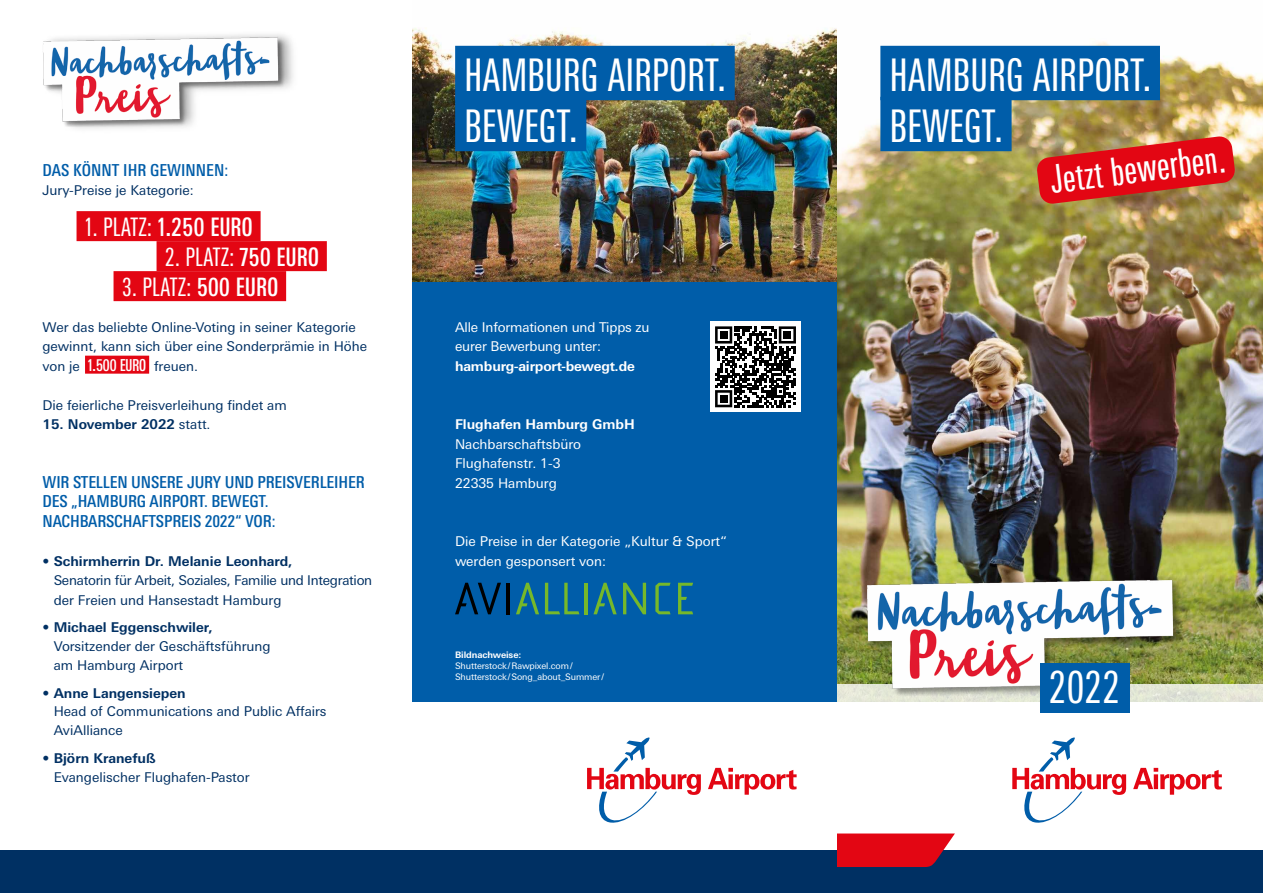
<style>
.page{position:relative;width:1263px;height:893px;background:#fff}
.page>*{position:absolute;margin:0;border:0;box-sizing:border-box;transform-origin:0 0}
.t1{font:45px/51px "LT Univers Comp";letter-spacing:.02em;color:#fff}
.t2{font:39px "LT Univers Comp";color:#fff}
.t3{font:25.5px "LT Univers Comp";letter-spacing:.02em;color:#fff}
.t4{font:500 25.5px "LT Univers Comp";letter-spacing:.02em;color:#fff}
.t5{font:500 condensed 16.5px/19.5px "LT Univers";letter-spacing:-.01em;color:#005da9}
.t6{font:13.5px/18.8px "LT Univers Basic";color:#003063}
.t7{font:13.5px/19.5px "LT Univers Basic";color:#fff}
.t8{font:13.5px/19.5px "LT Univers Basic";letter-spacing:-.02em;color:#003063}
.t9{font:700 13.5px "LT Univers Basic";letter-spacing:-.01em;color:#fff}
.t10{font:700 13.5px "LT Univers Basic";color:#003063}
.t11{font:9px/11.2px "LT Univers Basic";letter-spacing:-.01em;color:#fff}
.t12{font:700 9px "LT Univers Basic";letter-spacing:-.01em;color:#fff}
.s1{font-weight:400}
.s2{font-weight:500}
.s3{font-family:"LT Univers Comp";font-weight:500;font-size:16.5px;color:#fff}
.s4{font-weight:700}
</style>
<div class="page">
<div style="left:0;top:850px;width:1263px;height:43px;background:#003063"></div>
<svg style="left:838px;top:833px;width:117px;height:34px;background:#d21222"></svg>
<svg style="left:1012px;top:737px;width:114px;height:86px"></svg>
<svg style="left:1133px;top:768px;width:89px;height:27px"></svg>
<svg style="left:587px;top:737px;width:114px;height:86px"></svg>
<svg style="left:708px;top:768px;width:89px;height:27px"></svg>
<div style="left:412px;top:265px;width:426px;height:437px;background:#005da9"></div>
<div style="left:85px;top:356px;width:64px;height:18px;background:#e30613"></div>
<img style="left:412px;top:28px;width:426px;height:254px">
<div style="left:710px;top:321px;width:91px;height:91px;background:#fff"></div>
<svg style="left:715px;top:326px;width:81px;height:81px"></svg>
<div style="left:720px;top:331px;width:7px;height:8px;background:#000"></div>
<div style="left:784px;top:331px;width:7px;height:8px;background:#000"></div>
<div style="left:720px;top:395px;width:7px;height:7px;background:#000"></div>
<div style="left:455px;top:46px;width:280px;height:54px;background:#005da9"></div>
<div style="left:455px;top:97px;width:131px;height:54px;background:#005da9"></div>
<div style="left:77px;top:211px;width:184px;height:30px;background:#e30613"></div>
<div style="left:157px;top:241px;width:170px;height:30px;background:#e30613"></div>
<div style="left:114px;top:271px;width:172px;height:30px;background:#e30613"></div>
<img style="left:838px;top:41px;width:425px;height:644px">
<div style="left:880px;top:46px;width:280px;height:54px;background:#005da9"></div>
<div style="left:880px;top:97px;width:131px;height:54px;background:#005da9"></div>
<div style="left:838px;top:685px;width:425px;height:17px;background:#e4e7d7"></div>
<img style="left:865px;top:574px;width:329px;height:121px">
<img style="left:1036px;top:136px;width:199px;height:68px">
<div style="left:1041px;top:663px;width:89px;height:50px;background:#005da9"></div>
<div style="left:43px;top:31px;width:257px;height:105px;background:#000;opacity:.35"></div>
<img style="left:43px;top:33px;width:251px;height:93px">
<svg style="left:678px;top:583px;width:15px;height:31px"></svg>
<hr style="left:507px;top:583px;width:3px;height:31px;background:#000">
<hr style="left:584px;top:583px;width:3px;height:31px;background:#76b82a">
<svg style="left:545px;top:583px;width:34px;height:31px"></svg>
<svg style="left:623px;top:583px;width:23px;height:31px"></svg>
<svg style="left:655px;top:583px;width:15px;height:31px"></svg>
<svg style="left:593px;top:583px;width:24px;height:31px"></svg>
<svg style="left:516px;top:583px;width:23px;height:31px"></svg>
<svg style="left:455px;top:583px;width:46px;height:31px"></svg>
<p class="t5" style="left:43px;top:160px;width:187px">DAS KÖNNT IHR GEWINNEN:</p>
<p class="t6" style="left:43px;top:181px;width:153px">Jury-Preise je Kategorie:</p>
<h3 class="t4" style="left:85px;top:212px;width:169px"><span class="s1">1. PLATZ:</span> 1.250 EURO</h3>
<h3 class="t3" style="left:165px;top:242px;width:155px">2. PLATZ: <span class="s2">750 EURO</span></h3>
<h3 class="t3" style="left:122px;top:272px;width:158px">3. PLATZ: <span class="s2">500 EURO</span></h3>
<p class="t6" style="left:43px;top:317px;width:326px;line-height:19.5px">Wer das beliebte Online-Voting in seiner Kategorie gewinnt, kann sich über eine Sonderprämie in Höhe von je <span class="s3">1.500 EURO</span> freuen.</p>
<p class="t6" style="left:43px;top:395px;width:246px">Die feierliche Preisverleihung findet am</p>
<p class="t10" style="left:43px;top:416px;width:170px">15. November 2022 <span class="s1">statt.</span></p>
<p class="t5" style="left:43px;top:472px;width:324px">WIR STELLEN UNSERE JURY UND PREISVERLEIHER<br>DES „HAMBURG AIRPORT. BEWEGT.<br>NACHBARSCHAFTSPREIS 2022“ VOR:</p>
<p class="t8" style="left:54px;top:551px;width:320px;text-indent:-11px">• <span class="s4">Schirmherrin Dr. Melanie Leonhard,<br></span>Senatorin für Arbeit, Soziales, Familie und Integration der Freien und Hansestadt Hamburg</p>
<p class="t6" style="left:54px;top:618px;width:218px;text-indent:-11px">• <span class="s4">Michael Eggenschwiler,<br></span>Vorsitzender der Geschäftsführung am Hamburg Airport</p>
<p class="t6" style="left:54px;top:683px;width:274px;text-indent:-11px">• <span class="s4">Anne Langensiepen<br></span>Head of Communications and Public Affairs<br>AviAlliance</p>
<p class="t6" style="left:54px;top:749px;width:197px;text-indent:-11px">• <span class="s4">Björn Kranefuß<br></span>Evangelischer Flughafen-Pastor</p>
<h1 class="t1" style="left:465px;top:50px;width:263px">HAMBURG AIRPORT.<br>BEWEGT.</h1>
<p class="t7" style="left:455px;top:317px;width:196px">Alle Informationen und Tipps zu eurer Bewerbung unter:</p>
<p class="t9" style="left:455px;top:358px;width:181px">hamburg-airport-bewegt.de</p>
<p class="t9" style="left:455px;top:416px;width:181px">Flughafen Hamburg GmbH</p>
<p class="t7" style="left:455px;top:434px;width:127px">Nachbarschaftsbüro<br>Flughafenstr. 1-3<br>22335 Hamburg</p>
<p class="t7" style="left:455px;top:531px;width:274px">Die Preise in der Kategorie „Kultur &amp; Sport“ werden gesponsert von:</p>
<p class="t12" style="left:455px;top:649px;width:68px">Bildnachweise:</p>
<p class="t11" style="left:455px;top:660px;width:151px">Shutterstock/Rawpixel.com/<br>Shutterstock/Song_about_Summer/</p>
<h1 class="t1" style="left:890px;top:50px;width:263px">HAMBURG AIRPORT.<br>BEWEGT.</h1>
<h2 class="t2" style="left:1048px;top:158px;width:177px;rotate:-7deg">Jetzt bewerben.</h2>
<h1 class="t1" style="left:1049px;top:662px;width:72px">2022</h1>
</div>
